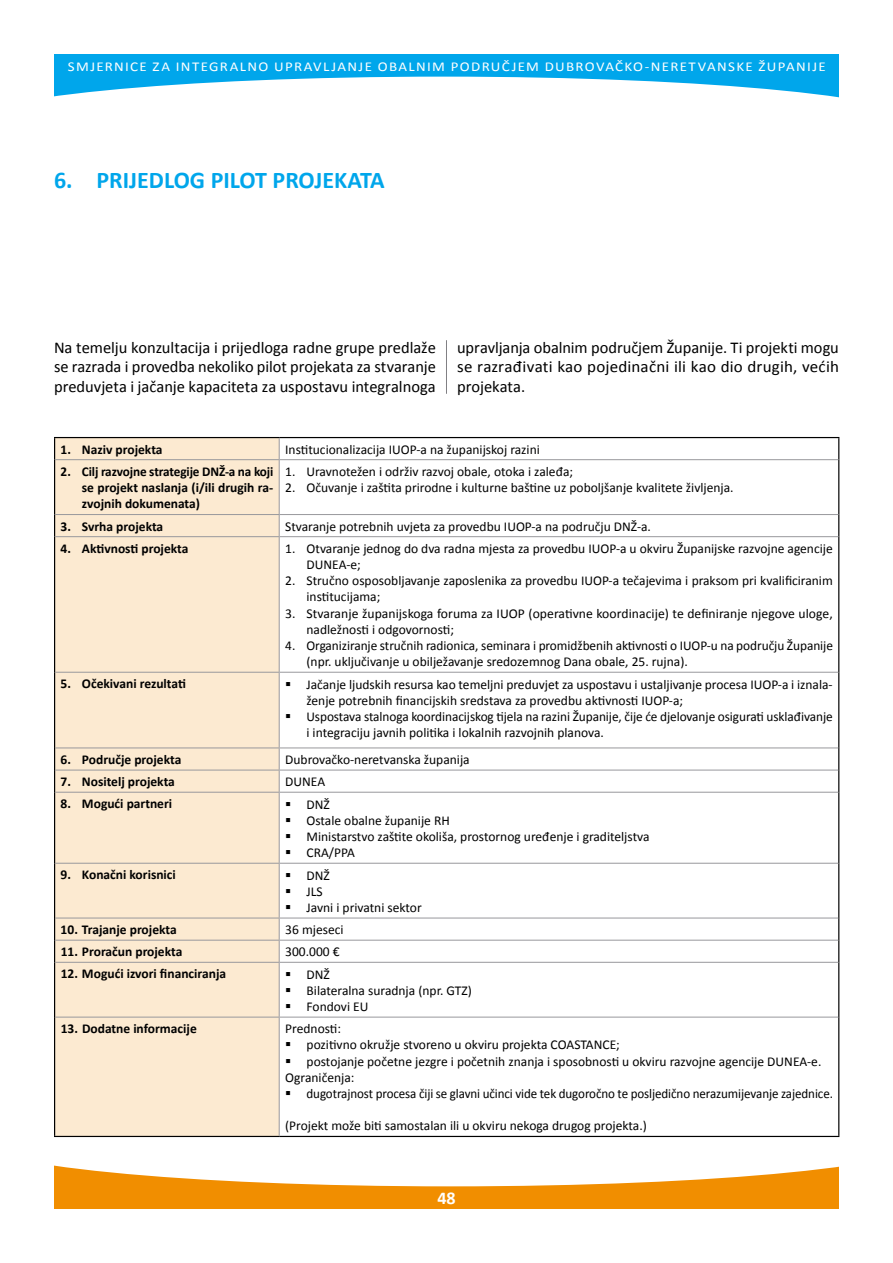
<style>
.page{position:relative;width:893px;height:1263px;background:#fff}
.page>*{position:absolute;margin:0;border:0;box-sizing:border-box;transform-origin:0 0}
.t1{font:700 24px "Calibri";color:#00a6eb}
.t2{font:700 18px "Calibri";color:#fff}
.t3{font:16.5px/19.8px "Calibri";letter-spacing:.005em;color:#000;text-align:justify}
.t4{font:13.5px/16.2px "Calibri";color:#000}
.t5{font:700 13.5px/16.2px "Calibri";color:#000;text-align:justify}
.t6{font:13.5px "Calibri";color:#000;scale:.96 1}
.t7{font:13.5px "Calibri";letter-spacing:.085em;color:#fff;scale:1.11 1}
</style>
<div class="page">
<div style="left:54px;top:54px;width:785px;height:75px;background:#00a6eb"></div>
<svg style="left:54px;top:77px;width:785px;height:52px;background:#e3f5fc"></svg>
<div style="left:54px;top:1134px;width:785px;height:75px;background:#f18e00"></div>
<svg style="left:54px;top:1091px;width:786px;height:95px;fill:#fff"></svg>
<hr style="left:446px;top:340px;width:1px;height:54px;background:#818084">
<div style="left:55px;top:438px;width:224px;height:698px;background:#fcead1"></div>
<hr style="left:54px;top:437px;width:225px;height:1px;background:#000">
<svg style="left:54px;top:438px;width:1px;height:22px"></svg>
<hr style="left:279px;top:437px;width:560px;height:1px;background:#000">
<svg style="left:838px;top:438px;width:1px;height:22px"></svg>
<hr style="left:54px;top:460px;width:1px;height:54px;background:#000">
<hr style="left:838px;top:460px;width:1px;height:54px;background:#000">
<svg style="left:54px;top:514px;width:1px;height:23px"></svg>
<svg style="left:838px;top:514px;width:1px;height:23px"></svg>
<hr style="left:54px;top:537px;width:1px;height:135px;background:#000">
<hr style="left:838px;top:537px;width:1px;height:135px;background:#000">
<hr style="left:54px;top:672px;width:1px;height:76px;background:#000">
<hr style="left:838px;top:672px;width:1px;height:76px;background:#000">
<svg style="left:54px;top:748px;width:1px;height:44px"></svg>
<svg style="left:838px;top:748px;width:1px;height:44px"></svg>
<hr style="left:54px;top:792px;width:1px;height:71px;background:#000">
<hr style="left:838px;top:792px;width:1px;height:71px;background:#000">
<hr style="left:54px;top:863px;width:1px;height:55px;background:#000">
<hr style="left:838px;top:863px;width:1px;height:55px;background:#000">
<svg style="left:54px;top:918px;width:1px;height:44px"></svg>
<svg style="left:838px;top:918px;width:1px;height:44px"></svg>
<hr style="left:54px;top:962px;width:1px;height:55px;background:#000">
<hr style="left:838px;top:962px;width:1px;height:55px;background:#000">
<hr style="left:54px;top:1017px;width:1px;height:119px;background:#000">
<hr style="left:838px;top:1017px;width:1px;height:119px;background:#000">
<hr style="left:54px;top:1136px;width:225px;height:1px;background:#000">
<hr style="left:279px;top:1136px;width:560px;height:1px;background:#000">
<svg style="left:279px;top:438px;width:1px;height:21px"></svg>
<hr style="left:55px;top:459px;width:224px;height:1px;background:#98989c">
<hr style="left:279px;top:459px;width:559px;height:1px;background:#98989c">
<hr style="left:279px;top:460px;width:1px;height:54px;background:#98989c">
<hr style="left:55px;top:514px;width:224px;height:1px;background:#98989c">
<hr style="left:279px;top:514px;width:559px;height:1px;background:#98989c">
<svg style="left:279px;top:515px;width:1px;height:21px"></svg>
<hr style="left:55px;top:536px;width:224px;height:1px;background:#98989c">
<hr style="left:279px;top:536px;width:559px;height:1px;background:#98989c">
<hr style="left:279px;top:537px;width:1px;height:135px;background:#98989c">
<hr style="left:55px;top:672px;width:224px;height:1px;background:#98989c">
<hr style="left:279px;top:672px;width:559px;height:1px;background:#98989c">
<hr style="left:279px;top:673px;width:1px;height:74px;background:#98989c">
<hr style="left:55px;top:747px;width:224px;height:1px;background:#98989c">
<hr style="left:279px;top:747px;width:559px;height:1px;background:#98989c">
<hr style="left:55px;top:770px;width:224px;height:1px;background:#98989c">
<hr style="left:279px;top:770px;width:559px;height:1px;background:#98989c">
<svg style="left:279px;top:748px;width:1px;height:44px"></svg>
<hr style="left:55px;top:792px;width:224px;height:1px;background:#98989c">
<hr style="left:279px;top:792px;width:559px;height:1px;background:#98989c">
<hr style="left:279px;top:792px;width:1px;height:71px;background:#98989c">
<hr style="left:55px;top:863px;width:224px;height:1px;background:#98989c">
<hr style="left:279px;top:863px;width:559px;height:1px;background:#98989c">
<hr style="left:279px;top:863px;width:1px;height:55px;background:#98989c">
<hr style="left:55px;top:918px;width:224px;height:1px;background:#98989c">
<hr style="left:279px;top:918px;width:559px;height:1px;background:#98989c">
<hr style="left:55px;top:940px;width:224px;height:1px;background:#98989c">
<hr style="left:279px;top:940px;width:559px;height:1px;background:#98989c">
<svg style="left:279px;top:918px;width:1px;height:44px"></svg>
<hr style="left:55px;top:962px;width:224px;height:1px;background:#98989c">
<hr style="left:279px;top:962px;width:559px;height:1px;background:#98989c">
<hr style="left:279px;top:963px;width:1px;height:54px;background:#98989c">
<hr style="left:55px;top:1017px;width:224px;height:1px;background:#98989c">
<hr style="left:279px;top:1017px;width:559px;height:1px;background:#98989c">
<hr style="left:279px;top:1017px;width:1px;height:119px;background:#98989c">
<svg style="left:291px;top:1098px;width:14px;height:1px"></svg>
<p class="t7" style="left:68px;top:58px;width:684px">SMJERNICE ZA INTEGRALNO UPRAVLJANJE OBALNIM PODRUČJEM DUBROVAČKO-NERETVANSKE ŽUPANIJE</p>
<h1 class="t1" style="left:54px;top:165px;width:332px">6. PRIJEDLOG PILOT PROJEKATA</h1>
<p class="t3" style="left:54px;top:337px;width:383px">Na temelju konzultacija i prijedloga radne grupe predlaže se razrada i provedba nekoliko pilot projekata za stvaranje preduvjeta i jačanje kapaciteta za uspostavu integralnoga</p>
<p class="t3" style="left:457px;top:337px;width:383px">upravljanja obalnim područjem Županije. Ti projekti mogu se razrađivati kao pojedinačni ili kao dio drugih, većih projekata.</p>
<p class="t5" style="left:61px;top:441px;width:103px">1. Naziv projekta</p>
<p class="t4" style="left:285px;top:441px;width:256px">Institucionalizacija IUOP-a na županijskoj razini</p>
<p class="t5" style="left:82px;top:463px;width:193px;text-indent:-21px">2. Cilj razvojne strategije DNŽ-a na koji se projekt naslanja (i/ili drugih ra&shy;zvojnih dokumenata)</p>
<p class="t4" style="left:285px;top:463px;width:289px">1. Uravnotežen i održiv razvoj obale, otoka i zaleđa;</p>
<p class="t4" style="left:285px;top:479px;width:450px">2. Očuvanje i zaštita prirodne i kulturne baštine uz poboljšanje kvalitete življenja.</p>
<p class="t5" style="left:61px;top:518px;width:104px">3. Svrha projekta</p>
<p class="t4" style="left:285px;top:518px;width:367px">Stvaranje potrebnih uvjeta za provedbu IUOP-a na području DNŽ-a.</p>
<p class="t5" style="left:61px;top:540px;width:129px">4. Aktivnosti projekta</p>
<p class="t4" style="left:307px;top:540px;width:528px;text-indent:-21px">1. Otvaranje jednog do dva radna mjesta za provedbu IUOP-a u okviru Županijske razvojne agencije<br>DUNEA-e;</p>
<p class="t4" style="left:307px;top:573px;width:528px;text-indent:-21px">2. Stručno osposobljavanje zaposlenika za provedbu IUOP-a tečajevima i praksom pri kvalificiranim institucijama;</p>
<p class="t4" style="left:306px;top:605px;width:528px;text-indent:-21px">3. Stvaranje županijskoga foruma za IUOP (operativne koordinacije) te definiranje njegove uloge, nadležnosti i odgovornosti;</p>
<p class="t4" style="left:306px;top:637px;width:528px;text-indent:-21px">4. Organiziranje stručnih radionica, seminara i promidžbenih aktivnosti o IUOP-u na području Županije (npr. uključivanje u obilježavanje sredozemnog Dana obale, 25. rujna).</p>
<p class="t5" style="left:61px;top:676px;width:127px">5. Očekivani rezultati</p>
<p class="t4" style="left:306px;top:676px;width:528px;text-indent:-21px">▪ Jačanje ljudskih resursa kao temeljni preduvjet za uspostavu i ustaljivanje procesa IUOP-a i iznala&shy;ženje potrebnih financijskih sredstava za provedbu aktivnosti IUOP-a;</p>
<p class="t4" style="left:306px;top:708px;width:528px;text-indent:-21px">▪ Uspostava stalnoga koordinacijskog tijela na razini Županije, čije će djelovanje osigurati usklađivanje i integraciju javnih politika i lokalnih razvojnih planova.</p>
<p class="t5" style="left:61px;top:751px;width:122px">6. Područje projekta</p>
<p class="t4" style="left:285px;top:751px;width:186px">Dubrovačko-neretvanska županija</p>
<p class="t5" style="left:61px;top:774px;width:116px">7. Nositelj projekta</p>
<p class="t4" style="left:285px;top:774px;width:41px">DUNEA</p>
<p class="t5" style="left:61px;top:796px;width:113px">8. Mogući partneri</p>
<p class="t4" style="left:285px;top:796px;width:46px">▪ DNŽ</p>
<p class="t4" style="left:285px;top:812px;width:166px">▪ Ostale obalne županije RH</p>
<p class="t4" style="left:285px;top:828px;width:366px">▪ Ministarstvo zaštite okoliša, prostornog uređenje i graditeljstva</p>
<p class="t4" style="left:285px;top:845px;width:71px">▪ CRA/PPA</p>
<p class="t5" style="left:61px;top:867px;width:117px">9. Konačni korisnici</p>
<p class="t4" style="left:285px;top:867px;width:46px">▪ DNŽ</p>
<p class="t4" style="left:285px;top:883px;width:39px">▪ JLS</p>
<p class="t4" style="left:285px;top:899px;width:138px">▪ Javni i privatni sektor</p>
<p class="t5" style="left:61px;top:921px;width:118px">10. Trajanje projekta</p>
<p class="t4" style="left:285px;top:922px;width:60px">36 mjeseci</p>
<p class="t5" style="left:61px;top:944px;width:123px">11. Proračun projekta</p>
<p class="t4" style="left:285px;top:944px;width:56px">300.000 €</p>
<p class="t5" style="left:61px;top:966px;width:167px">12. Mogući izvori financiranja</p>
<p class="t4" style="left:285px;top:966px;width:46px">▪ DNŽ</p>
<p class="t4" style="left:285px;top:982px;width:188px">▪ Bilateralna suradnja (npr. GTZ)</p>
<p class="t4" style="left:285px;top:998px;width:85px">▪ Fondovi EU</p>
<p class="t5" style="left:61px;top:1021px;width:138px">13. Dodatne informacije</p>
<p class="t4" style="left:285px;top:1021px;width:57px">Prednosti:</p>
<p class="t4" style="left:285px;top:1037px;width:336px">▪ pozitivno okružje stvoreno u okviru projekta COASTANCE;</p>
<p class="t4" style="left:285px;top:1053px;width:538px">▪ postojanje početne jezgre i početnih znanja i sposobnosti u okviru razvojne agencije DUNEA-e.<br>Ograničenja:</p>
<p class="t6" style="left:285px;top:1085px;width:572px">▪ dugotrajnost procesa čiji se glavni učinci vide tek dugoročno te posljedično nerazumijevanje zajednice.</p>
<p class="t4" style="left:285px;top:1118px;width:363px">(Projekt može biti samostalan ili u okviru nekoga drugog projekta.)</p>
<h2 class="t2" style="left:437px;top:1187px;width:20px">48</h2>
</div>
